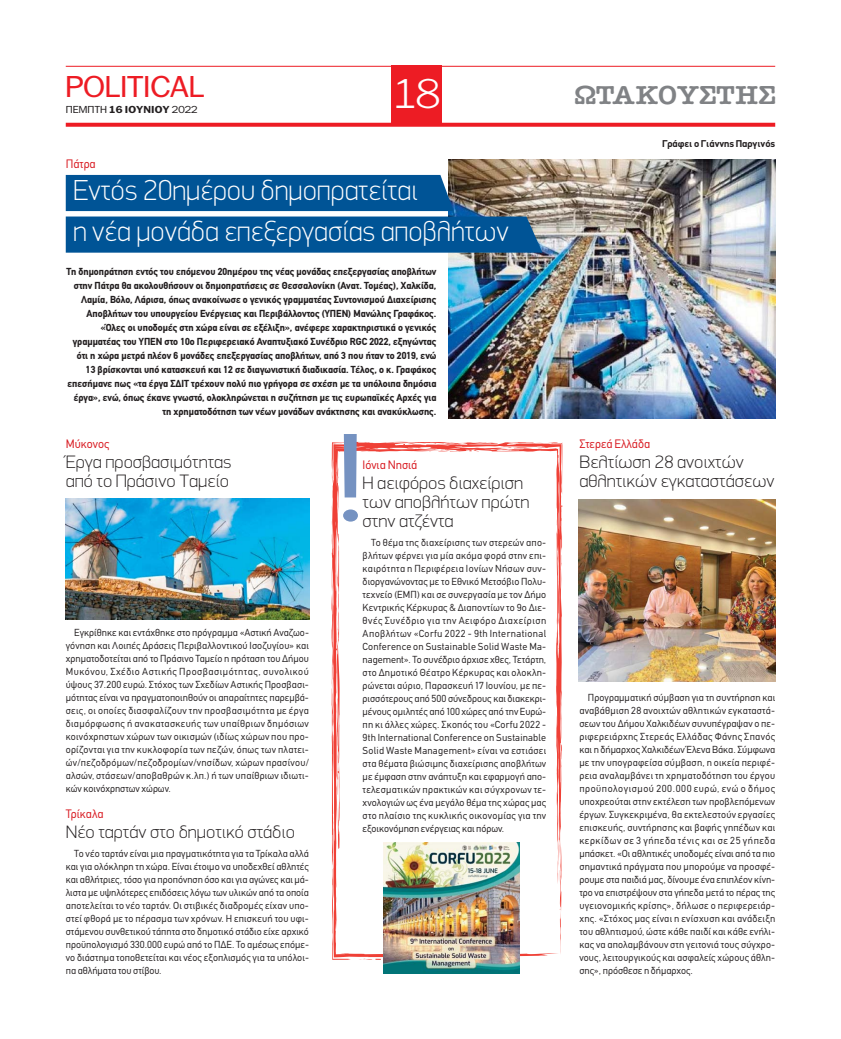
<style>
.page{position:relative;width:841px;height:1039px;background:#fff}
.page>*{position:absolute;margin:0;border:0;box-sizing:border-box;transform-origin:0 0}
.t1{font:125.1px "PF Din Display";color:#7592c1;scale:1.22 1}
.t2{font:300 40px "PF Franklin Gothic";color:#fff}
.t3{font:100 29px/41px "PF Din Display";color:#fff}
.t4{font:29px "PF Franklin Gothic";color:#ed1c24;scale:1.1 1}
.t5{font:26px "American Type ITC Hel Dm Bd";color:#808285;scale:1.06 1}
.t6{font:100 18px/19px "PF Din Display";color:#231f20;scale:1.05 1}
.t7{font:12px "CF Din";color:#d81920}
.t8{font:10px/13px "CF Din";letter-spacing:.01em;color:#231f20;text-align:justify}
.t9{font:700 10px/14px "CF Din";color:#231f20;text-align:right}
.t10{font:700 10px "PF Din Display";color:#231f20}
.t11{font:9.7px "PF Franklin Gothic";letter-spacing:.01em;color:#231f20;scale:1.1 1}
.s1{font-weight:700}
</style>
<div class="page">
<img style="left:448px;top:159px;width:326px;height:260px">
<svg style="left:66px;top:175px;width:476px;height:78px;background:#1e6297"></svg>
<svg style="left:331px;top:441px;width:231px;height:516px"></svg>
<svg style="left:557px;top:837px;width:4px;height:117px"></svg>
<svg style="left:557px;top:553px;width:5px;height:37px"></svg>
<svg style="left:556px;top:514px;width:2px;height:19px"></svg>
<svg style="left:502px;top:447px;width:40px;height:2px"></svg>
<svg style="left:556px;top:448px;width:6px;height:17px"></svg>
<svg style="left:395px;top:442px;width:11px;height:7px"></svg>
<svg style="left:417px;top:442px;width:66px;height:9px"></svg>
<svg style="left:343px;top:442px;width:10px;height:2px"></svg>
<svg style="left:331px;top:469px;width:8px;height:10px"></svg>
<svg style="left:345px;top:451px;width:12px;height:1px"></svg>
<svg style="left:331px;top:543px;width:44px;height:417px"></svg>
<svg style="left:534px;top:953px;width:12px;height:1px"></svg>
<img style="left:66px;top:499px;width:243px;height:120px">
<img style="left:383px;top:842px;width:136px;height:131px">
<img style="left:578px;top:499px;width:196px;height:182px">
<hr style="left:66px;top:66px;width:708px;height:1px;background:#ed1c24">
<svg style="left:66px;top:123px;width:708px;height:4px;background:#ee2b32"></svg>
<div style="left:391px;top:66px;width:50px;height:60px;background:#ed1c24"></div>
<h3 class="t4" style="left:66px;top:76px;width:127px">ΡOLITICAL</h3>
<h2 class="t2" style="left:393px;top:71px;width:48px">18</h2>
<h3 class="t5" style="left:573px;top:80px;width:192px">ΩΤΑΚΟΥΣΤΗΣ</h3>
<p class="t11" style="left:66px;top:106px;width:121px">ΠΕΜΠΤΗ <span class="s1">16 ΙΟΥΝΙΟΥ</span> 2022</p>
<p class="t7" style="left:66px;top:159px;width:31px">Πάτρα</p>
<h3 class="t3" style="left:73px;top:172px;width:437px">Εντός 20ημέρου δημοπρατείται<br>η νέα μονάδα επεξεργασίας αποβλήτων</h3>
<p class="t9" style="left:66px;top:265px;width:371px">Τη δημοπράτηση εντός του επόμενου 20ημέρου της νέας μονάδας επεξεργασίας αποβλήτων στην Πάτρα θα ακολουθήσουν οι δημοπρατήσεις σε Θεσσαλονίκη (Ανατ. Τομέας), Χαλκίδα, Λαμία, Βόλο, Λάρισα, όπως ανακοίνωσε ο γενικός γραμματέας Συντονισμού Διαχείρισης Αποβλήτων του υπουργείου Ενέργειας και Περιβάλλοντος (ΥΠΕΝ) Μανώλης Γραφάκος. «Όλες οι υποδομές στη χώρα είναι σε εξέλιξη», ανέφερε χαρακτηριστικά ο γενικός γραμματέας του ΥΠΕΝ στο 10ο Περιφερειακό Αναπτυξιακό Συνέδριο RGC 2022, εξηγώντας ότι η χώρα μετρά πλέον 6 μονάδες επεξεργασίας αποβλήτων, από 3 που ήταν το 2019, ενώ 13 βρίσκονται υπό κατασκευή και 12 σε διαγωνιστική διαδικασία. Τέλος, ο κ. Γραφάκος επεσήμανε πως «τα έργα ΣΔΙΤ τρέχουν πολύ πιο γρήγορα σε σχέση με τα υπόλοιπα δημόσια έργα», ενώ, όπως έκανε γνωστό, ολοκληρώνεται η συζήτηση με τις ευρωπαϊκές Aρχές για τη χρηματοδότηση των νέων μονάδων ανάκτησης και ανακύκλωσης.</p>
<p class="t7" style="left:66px;top:439px;width:45px">Μύκονος</p>
<h3 class="t6" style="left:66px;top:454px;width:159px">Έργα προσβασιμότητας από το Πράσινο Ταμείο</h3>
<p class="t8" style="left:66px;top:627px;width:244px;text-indent:9px">Εγκρίθηκε και εντάχθηκε στο πρόγραμμα «Αστική Αναζωο&shy;γόνηση και Λοιπές Δράσεις Περιβαλλοντικού Ισοζυγίου» και χρηματοδοτείται από το Πράσινο Ταμείο η πρόταση του Δήμου Μυκόνου, Σχέδιο Αστικής Προσβασιμότητας, συνολικού ύψους 37.200 ευρώ. Στόχος των Σχεδίων Αστικής Προσβασι&shy;μότητας είναι να πραγματοποιηθούν οι απαραίτητες παρεμβά&shy;σεις, οι οποίες διασφαλίζουν την προσβασιμότητα με έργα διαμόρφωσης ή ανακατασκευής των υπαίθριων δημόσιων κοινόχρηστων χώρων των οικισμών (ιδίως χώρων που προ&shy;ορίζονται για την κυκλοφορία των πεζών, όπως των πλατει&shy;ών/πεζοδρόμων/πεζοδρομίων/νησίδων, χώρων πρασίνου/ αλσών, στάσεων/αποβαθρών κ.λπ.) ή των υπαίθριων ιδιωτι&shy;κών κοινόχρηστων χώρων.</p>
<p class="t7" style="left:66px;top:809px;width:39px">Τρίκαλα</p>
<h3 class="t6" style="left:66px;top:824px;width:220px">Νέο ταρτάν στο δημοτικό στάδιο</h3>
<p class="t8" style="left:66px;top:847px;width:244px;text-indent:9px">Το νέο ταρτάν είναι μια πραγματικότητα για τα Τρίκαλα αλλά και για ολόκληρη τη χώρα. Είναι έτοιμο να υποδεχθεί αθλητές και αθλήτριες, τόσο για προπόνηση όσο και για αγώνες και μά&shy;λιστα με υψηλότερες επιδόσεις λόγω των υλικών από τα οποία αποτελείται το νέο ταρτάν. Οι στιβικές διαδρομές είχαν υπο&shy;στεί φθορά με το πέρασμα των χρόνων. Η επισκευή του υφι&shy;στάμενου συνθετικού τάπητα στο δημοτικό στάδιο είχε αρχικό προϋπολογισμό 330.000 ευρώ από το ΠΔΕ. Το αμέσως επόμε&shy;νο διάστημα τοποθετείται και νέος εξοπλισμός για τα υπόλοι&shy;πα αθλήματα του στίβου.</p>
<h1 class="t1" style="left:332px;top:403px;width:31px">!</h1>
<p class="t7" style="left:362px;top:461px;width:56px">Ιόνια Νησιά</p>
<h3 class="t6" style="left:362px;top:475px;width:160px">Η αειφόρος διαχείριση των αποβλήτων πρώτη στην ατζέντα</h3>
<p class="t8" style="left:362px;top:537px;width:185px;text-indent:9px">Το θέμα της διαχείρισης των στερεών απο&shy;βλήτων φέρνει για μία ακόμα φορά στην επι&shy;καιρότητα η Περιφέρεια Ιονίων Νήσων συν&shy;διοργανώνοντας με το Εθνικό Μετσόβιο Πολυ&shy;τεχνείο (ΕΜΠ) και σε συνεργασία με τον Δήμο Κεντρικής Κέρκυρας &amp; Διαποντίων το 9ο Διε&shy;θνές Συνέδριο για την Αειφόρο Διαχείριση Αποβλήτων «Corfu 2022 - 9th International Conference on Sustainable Solid Waste Ma&shy;nagement». Το συνέδριο άρχισε χθες, Τετάρτη, στο Δημοτικό Θέατρο Κέρκυρας και ολοκλη&shy;ρώνεται αύριο, Παρασκευή 17 Ιουνίου, με πε&shy;ρισσότερους από 500 σύνεδρους και διακεκρι&shy;μένους ομιλητές από 100 χώρες από την Ευρώ&shy;πη κι άλλες χώρες. Σκοπός του «Corfu 2022 - 9th International Conference on Sustainable Solid Waste Management» είναι να εστιάσει στα θέματα βιώσιμης διαχείρισης αποβλήτων με έμφαση στην ανάπτυξη και εφαρμογή απο&shy;τελεσματικών πρακτικών και σύγχρονων τε&shy;χνολογιών ως ένα μεγάλο θέμα της χώρας μας στο πλαίσιο της κυκλικής οικονομίας για την εξοικονόμηση ενέργειας και πόρων.</p>
<p class="t10" style="left:661px;top:137px;width:114px">Γράφει ο Γιάννης Παργινός</p>
<p class="t7" style="left:579px;top:439px;width:72px">Στερεά Ελλάδα</p>
<h3 class="t6" style="left:579px;top:454px;width:187px">Βελτίωση 28 ανοιχτών αθλητικών εγκαταστάσεων</h3>
<p class="t8" style="left:579px;top:692px;width:197px;text-indent:9px">Προγραμματική σύμβαση για τη συντήρηση και αναβάθμιση 28 ανοιχτών αθλητικών εγκαταστά&shy;σεων του Δήμου Χαλκιδέων συνυπέγραψαν ο πε&shy;ριφερειάρχης Στερεάς Ελλάδας Φάνης Σπανός και η δήμαρχος Χαλκιδέων Έλενα Βάκα. Σύμφωνα με την υπογραφείσα σύμβαση, η οικεία περιφέ&shy;ρεια αναλαμβάνει τη χρηματοδότηση του έργου προϋπολογισμού 200.000 ευρώ, ενώ ο δήμος υποχρεούται στην εκτέλεση των προβλεπόμενων έργων. Συγκεκριμένα, θα εκτελεστούν εργασίες επισκευής, συντήρησης και βαφής γηπέδων και κερκίδων σε 3 γήπεδα τένις και σε 25 γήπεδα μπάσκετ. «Οι αθλητικές υποδομές είναι από τα πιο σημαντικά πράγματα που μπορούμε να προσφέ&shy;ρουμε στα παιδιά μας, δίνουμε ένα επιπλέον κίνη&shy;τρο να επιστρέψουν στα γήπεδα μετά το πέρας της υγειονομικής κρίσης», δήλωσε ο περιφερειάρ&shy;χης. «Στόχος μας είναι η ενίσχυση και ανάδειξη του αθλητισμού, ώστε κάθε παιδί και κάθε ενήλι&shy;κας να απολαμβάνουν στη γειτονιά τους σύγχρο&shy;νους, λειτουργικούς και ασφαλείς χώρους άθλη&shy;σης», πρόσθεσε η δήμαρχος.</p>
</div>
